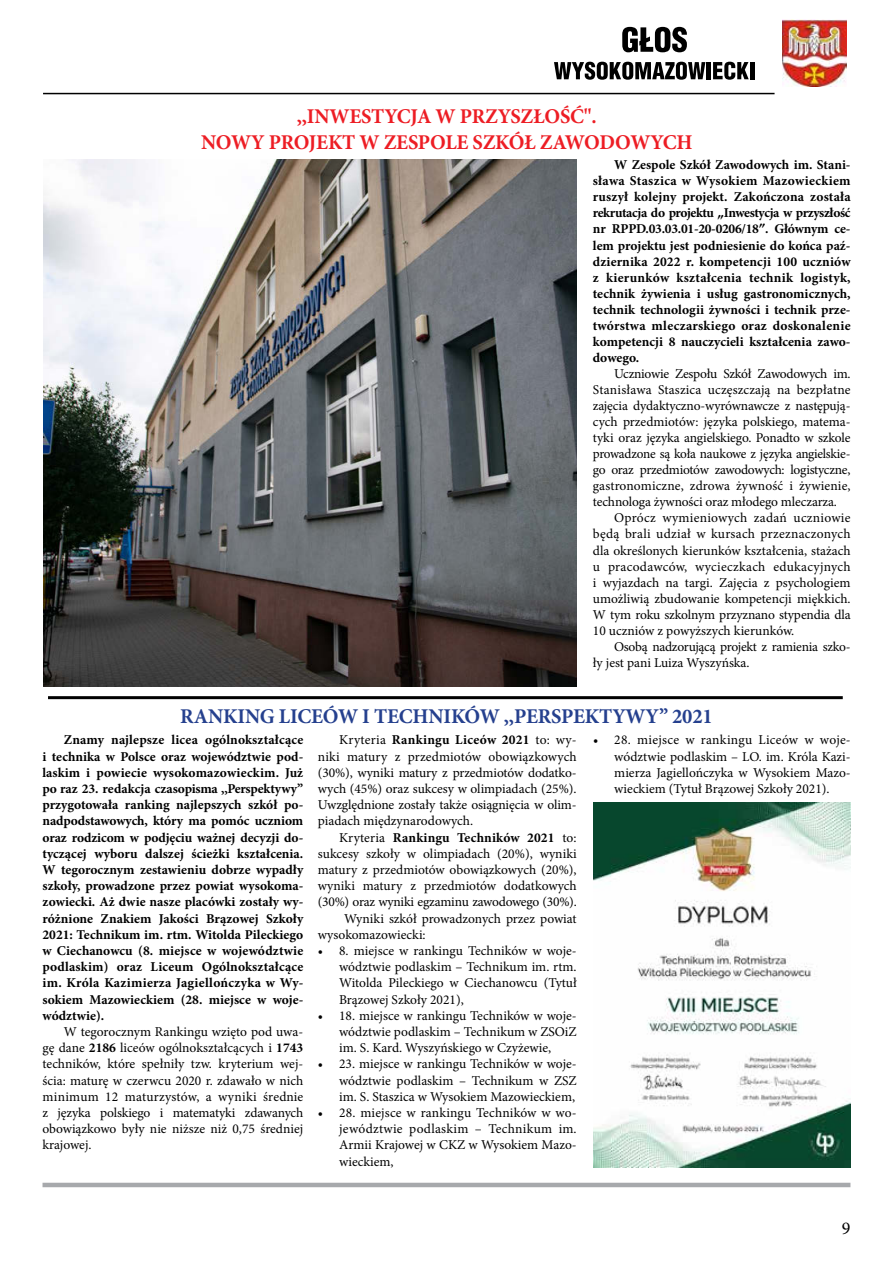
<style>
.page{position:relative;width:893px;height:1263px;background:#fff}
.page>*{position:absolute;margin:0;border:0;box-sizing:border-box;transform-origin:0 0}
.t1{font:700 21px/25.2px "Minion Pro";letter-spacing:-.01em;color:#ed1d24;text-align:center}
.t2{font:700 21px "Minion Pro";letter-spacing:-.01em;color:#25408e}
.t3{font:18px "Minion Pro";color:#000}
.t4{font:13.5px/16.2px "Minion Pro";color:#000;text-align:justify}
.t5{font:700 13.5px/16.2px "Minion Pro";letter-spacing:.005em;color:#000;text-align:justify}
.t6{font:13.5px/16px "Minion Pro";letter-spacing:-.02em;color:#000}
.s1{font-family:"Ottawa"}
.s2{font-weight:700}
.s3{font-weight:400}
</style>
<div class="page">
<svg style="left:622px;top:27px;width:65px;height:25px"></svg>
<svg style="left:554px;top:62px;width:151px;height:18px"></svg>
<hr style="left:707px;top:62px;width:4px;height:17px;background:#000">
<svg style="left:713px;top:62px;width:36px;height:18px"></svg>
<hr style="left:750px;top:62px;width:4px;height:17px;background:#000">
<hr style="left:43px;top:93px;width:731px;height:1px;background:#000">
<hr style="left:43px;top:1183px;width:807px;height:4px;background:#a7a9ac">
<img style="left:782px;top:19px;width:64px;height:67px">
<hr style="left:48px;top:696px;width:795px;height:3px;background:#000">
<img style="left:43px;top:159px;width:534px;height:528px">
<img style="left:593px;top:803px;width:257px;height:365px">
<h1 class="t1" style="left:201px;top:104px;width:493px">,,INWESTYCJA W PRZYSZŁOŚĆ".<br>NOWY PROJEKT W ZESPOLE SZKÓŁ ZAWODOWYCH</h1>
<p class="t5" style="left:593px;top:157px;width:259px;text-indent:21px">W Zespole Szkół Zawodowych im. Stani&shy;sława Staszica w Wysokiem Mazowieckiem ruszył kolejny projekt. Zakończona została rekrutacja do projektu <span class="s1">„</span>Inwestycja w przyszłość nr RPPD.03.03.01-20-0206/18<span class="s1">”</span>. Głównym ce&shy;lem projektu jest podniesienie do końca paź&shy;dziernika 2022 r. kompetencji 100 uczniów z kierunków kształcenia technik logistyk, technik żywienia i usług gastronomicznych, technik technologii żywności i technik prze&shy;twórstwa mleczarskiego oraz doskonalenie kompetencji 8 nauczycieli kształcenia zawo&shy;dowego.</p>
<p class="t4" style="left:593px;top:366px;width:259px;text-indent:21px">Uczniowie Zespołu Szkół Zawodowych im.<br>Stanisława Staszica uczęszczają na bezpłatne zajęcia dydaktyczno-wyrównawcze z następują&shy;cych przedmiotów: języka polskiego, matema&shy;tyki oraz języka angielskiego. Ponadto w szkole prowadzone są koła naukowe z języka angielskie&shy;go oraz przedmiotów zawodowych: logistyczne, gastronomiczne, zdrowa żywność i żywienie, technologa żywności oraz młodego mleczarza.</p>
<p class="t4" style="left:593px;top:511px;width:259px;text-indent:21px">Oprócz wymieniowych zadań uczniowie będą brali udział w kursach przeznaczonych dla określonych kierunków kształcenia, stażach u pracodawców, wycieczkach edukacyjnych i wyjazdach na targi. Zajęcia z psychologiem umożliwią zbudowanie kompetencji miękkich.<br>W tym roku szkolnym przyznano stypendia dla 10 uczniów z powyższych kierunków.</p>
<p class="t6" style="left:593px;top:639px;width:259px;text-indent:21px">Osobą nadzorującą projekt z ramienia szko&shy;ły jest pani Luiza Wyszyńska.</p>
<h1 class="t2" style="left:180px;top:706px;width:534px">RANKING LICEÓW I TECHNIKÓW ,,PERSPEKTYWY” 2021</h1>
<p class="t5" style="left:43px;top:732px;width:262px;text-indent:21px">Znamy najlepsze licea ogólnokształcące i technika w Polsce oraz województwie pod&shy;laskim i powiecie wysokomazowieckim. Już po raz 23. redakcja czasopisma ,,Perspektywy” przygotowała ranking najlepszych szkół po&shy;nadpodstawowych, który ma pomóc uczniom oraz rodzicom w podjęciu ważnej decyzji do&shy;tyczącej wyboru dalszej ścieżki kształcenia.<br>W tegorocznym zestawieniu dobrze wypadły szkoły, prowadzone przez powiat wysokoma&shy;zowiecki. Aż dwie nasze placówki zostały wy&shy;różnione Znakiem Jakości Brązowej Szkoły 2021: Technikum im. rtm. Witolda Pileckiego w Ciechanowcu (8. miejsce w województwie podlaskim) oraz Liceum Ogólnokształcące im. Króla Kazimierza Jagiellończyka w Wy&shy;sokiem Mazowieckiem (28. miejsce w woje&shy;wództwie).</p>
<p class="t4" style="left:43px;top:1024px;width:262px;text-indent:21px">W tegorocznym Rankingu wzięto pod uwa&shy;gę dane <span class="s2">2186</span> liceów ogólnokształcących i <span class="s2">1743 </span>techników, które spełniły tzw. kryterium wej&shy;ścia: maturę w czerwcu 2020 r. zdawało w nich minimum 12 maturzystów, a wyniki średnie z języka polskiego i matematyki zdawanych obowiązkowo były nie niższe niż 0,75 średniej krajowej.</p>
<p class="t4" style="left:318px;top:732px;width:260px;text-indent:21px">Kryteria <span class="s2">Rankingu Liceów 2021</span> to: wy&shy;niki matury z przedmiotów obowiązkowych (30%), wyniki matury z przedmiotów dodatko&shy;wych (45%) oraz sukcesy w olimpiadach (25%).<br>Uwzględnione zostały także osiągnięcia w olim&shy;piadach międzynarodowych.</p>
<p class="t5" style="left:339px;top:829px;width:239px"><span class="s3">Kryteria</span> Rankingu Techników 2021 <span class="s3">to:</span></p>
<p class="t4" style="left:318px;top:846px;width:260px">sukcesy szkoły w olimpiadach (20%), wyniki</p>
<p class="t4" style="left:318px;top:862px;width:260px">matury z przedmiotów obowiązkowych (20%),</p>
<p class="t4" style="left:318px;top:878px;width:260px">wyniki matury z przedmiotów dodatkowych</p>
<p class="t6" style="left:318px;top:894px;width:260px">(30%) oraz wyniki egzaminu zawodowego (30%).</p>
<p class="t4" style="left:344px;top:911px;width:234px">Wyniki szkół prowadzonych przez powiat</p>
<p class="t4" style="left:318px;top:927px;width:109px">wysokomazowiecki:</p>
<p class="t4" style="left:339px;top:943px;width:239px;text-indent:-21px">• 8. miejsce w rankingu Techników w woje&shy;wództwie podlaskim – Technikum im. rtm.<br>Witolda Pileckiego w Ciechanowcu (Tytuł Brązowej Szkoły 2021),</p>
<p class="t4" style="left:339px;top:1008px;width:239px;text-indent:-21px">• 18. miejsce w rankingu Techników w woje&shy;wództwie podlaskim – Technikum w ZSOiZ im. S. Kard. Wyszyńskiego w Czyżewie,</p>
<p class="t4" style="left:339px;top:1056px;width:239px;text-indent:-21px">• 23. miejsce w rankingu Techników w woje&shy;wództwie podlaskim – Technikum w ZSZ im. S. Staszica w Wysokiem Mazowieckiem,</p>
<p class="t4" style="left:339px;top:1105px;width:239px;text-indent:-21px">• 28. miejsce w rankingu Techników w wo&shy;jewództwie podlaskim – Technikum im.<br>Armii Krajowej w CKZ w Wysokiem Mazo&shy;wieckiem,</p>
<p class="t4" style="left:614px;top:732px;width:238px;text-indent:-21px">• 28. miejsce w rankingu Liceów w woje&shy;wództwie podlaskim – LO. im. Króla Kazi&shy;mierza Jagiellończyka w Wysokiem Mazo&shy;wieckiem (Tytuł Brązowej Szkoły 2021).</p>
<h2 class="t3" style="left:842px;top:1219px;width:10px">9</h2>
</div>
